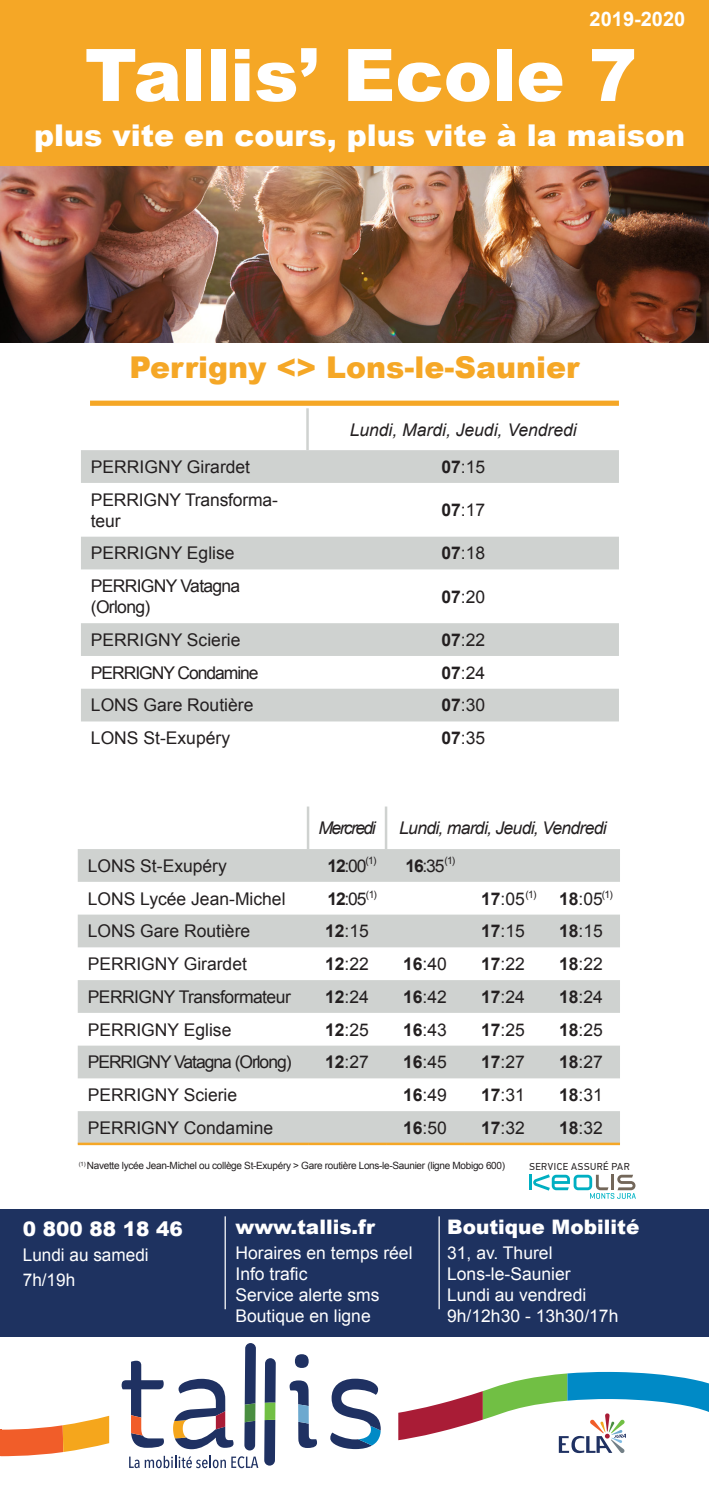
<style>
.page{position:relative;width:709px;height:1489px;background:#fff}
.page>*{position:absolute;margin:0;border:0;box-sizing:border-box;transform-origin:0 0}
.t1{font:900 72.5px "Arial";color:#fff}
.t2{font:900 30px "Arial";color:#fff}
.t3{font:900 30px "Arial";color:#f5a726}
.t4{font:900 20px "Arial";color:#fff}
.t5{font:700 20px "Arial";color:#fff}
.t6{font:17.5px/21px "Arial";color:#231f20}
.t7{font:17.5px/21px "Arial";color:#fff}
.t8{font:17.5px "Arial";letter-spacing:-.06em;color:#231f20}
.t9{font:italic 17.5px "Arial";color:#231f20}
.t10{font:italic 17.5px "Arial";letter-spacing:-.04em;color:#231f20}
.t11{font:17.5px/21px "Arial";letter-spacing:-.04em;color:#231f20}
.t12{font:17.5px "Arial";letter-spacing:-.03em;color:#231f20}
.t13{font:italic 17.5px "Arial";letter-spacing:-.09em;color:#231f20}
.t14{font:10.25px "Arial";color:#231f20}
.t15{font:10px "Arial";letter-spacing:-.03em;color:#231f20}
.t16{font:10px "PF Din Text Pro";letter-spacing:.06em;color:#231f20}
.s1{font-weight:700}
</style>
<div class="page">
<img style="left:0;top:165px;width:709px;height:177px">
<div style="left:0;top:0;width:709px;height:165px;background:#f5a726"></div>
<div style="left:81px;top:450px;width:538px;height:33px;background:#cfd2d0"></div>
<svg style="left:81px;top:536px;width:538px;height:120px;fill:#cfd2d0"></svg>
<div style="left:81px;top:688px;width:538px;height:33px;background:#cfd2d0"></div>
<hr style="left:306px;top:408px;width:3px;height:42px;background:#cfd2d0">
<div style="left:90px;top:400px;width:529px;height:6px;background:#f5a726"></div>
<div style="left:78px;top:849px;width:542px;height:32px;background:#cfd2d0"></div>
<svg style="left:78px;top:914px;width:542px;height:228px;fill:#cfd2d0"></svg>
<hr style="left:307px;top:806px;width:2px;height:43px;background:#cfd2d0">
<hr style="left:385px;top:806px;width:2px;height:43px;background:#cfd2d0">
<hr style="left:78px;top:1142px;width:230px;height:3px;background:#f5a726">
<hr style="left:308px;top:1142px;width:78px;height:3px;background:#f5a726">
<hr style="left:386px;top:1142px;width:78px;height:3px;background:#f5a726">
<hr style="left:464px;top:1142px;width:78px;height:3px;background:#f5a726">
<hr style="left:542px;top:1142px;width:78px;height:3px;background:#f5a726">
<div style="left:295px;top:1353px;width:14px;height:14px;background:#1f3162;border-radius:50%"></div>
<svg style="left:289px;top:1380px;width:28px;height:67px"></svg>
<svg style="left:330px;top:1378px;width:51px;height:70px"></svg>
<svg style="left:264px;top:1358px;width:12px;height:107px"></svg>
<svg style="left:122px;top:1343px;width:136px;height:124px"></svg>
<svg style="left:398px;top:1371px;width:311px;height:81px"></svg>
<div style="left:0;top:1208px;width:709px;height:128px;background:#1e3260"></div>
<hr style="left:224px;top:1216px;width:2px;height:93px;background:#fff">
<hr style="left:438px;top:1216px;width:2px;height:93px;background:#fff">
<svg style="left:0;top:1415px;width:109px;height:41px"></svg>
<hr style="left:529px;top:1174px;width:3px;height:16px;background:#00afc2">
<svg style="left:533px;top:1174px;width:103px;height:24px"></svg>
<p class="t5" style="left:589px;top:8px;width:97px">2019-2020</p>
<h1 class="t1" style="left:85px;top:21px;width:554px">Tallis’ Ecole 7</h1>
<h2 class="t2" style="left:34px;top:112px;width:652px">plus vite en cours, plus vite à la maison</h2>
<h2 class="t3" style="left:129px;top:345px;width:452px">Perrigny &lt;&gt; Lons-le-Saunier</h2>
<p class="t9" style="left:350px;top:420px;width:228px">Lundi, Mardi, Jeudi, Vendredi</p>
<p class="t6" style="left:91px;top:456px;width:161px">PERRIGNY Girardet</p>
<p class="t6" style="left:441px;top:456px;width:45px"><span class="s1">07</span>:15</p>
<p class="t6" style="left:91px;top:489px;width:188px">PERRIGNY Transforma&shy;teur</p>
<p class="t6" style="left:441px;top:499px;width:45px"><span class="s1">07</span>:17</p>
<p class="t6" style="left:91px;top:543px;width:145px">PERRIGNY Eglise</p>
<p class="t6" style="left:441px;top:543px;width:45px"><span class="s1">07</span>:18</p>
<p class="t11" style="left:91px;top:575px;width:151px">PERRIGNY Vatagna (Orlong)</p>
<p class="t6" style="left:441px;top:586px;width:45px"><span class="s1">07</span>:20</p>
<p class="t6" style="left:91px;top:629px;width:151px">PERRIGNY Scierie</p>
<p class="t6" style="left:441px;top:629px;width:45px"><span class="s1">07</span>:22</p>
<p class="t8" style="left:91px;top:663px;width:169px">PERRIGNY Condamine</p>
<p class="t6" style="left:441px;top:662px;width:45px"><span class="s1">07</span>:24</p>
<p class="t6" style="left:91px;top:695px;width:164px">LONS Gare Routière</p>
<p class="t6" style="left:441px;top:695px;width:45px"><span class="s1">07</span>:30</p>
<p class="t6" style="left:91px;top:727px;width:141px">LONS St-Exupéry</p>
<p class="t6" style="left:441px;top:727px;width:45px"><span class="s1">07</span>:35</p>
<p class="t13" style="left:318px;top:818px;width:59px">Mercredi</p>
<p class="t10" style="left:399px;top:818px;width:209px">Lundi, mardi, Jeudi, Vendredi</p>
<p class="t14" style="left:365px;top:854px;width:13px">(1)</p>
<p class="t14" style="left:444px;top:854px;width:13px">(1)</p>
<p class="t14" style="left:366px;top:888px;width:13px">(1)</p>
<p class="t14" style="left:525px;top:888px;width:13px">(1)</p>
<p class="t14" style="left:601px;top:888px;width:13px">(1)</p>
<p class="t6" style="left:88px;top:855px;width:141px">LONS St-Exupéry</p>
<p class="t6" style="left:327px;top:855px;width:40px"><span class="s1">12</span>:00</p>
<p class="t6" style="left:405px;top:855px;width:40px"><span class="s1">16</span>:35</p>
<p class="t6" style="left:88px;top:888px;width:199px">LONS Lycée Jean-Michel</p>
<p class="t6" style="left:327px;top:888px;width:40px"><span class="s1">12</span>:05</p>
<p class="t6" style="left:481px;top:888px;width:45px"><span class="s1">17</span>:05</p>
<p class="t6" style="left:559px;top:888px;width:45px"><span class="s1">18</span>:05</p>
<p class="t6" style="left:88px;top:920px;width:164px">LONS Gare Routière</p>
<p class="t6" style="left:325px;top:920px;width:45px"><span class="s1">12</span>:15</p>
<p class="t6" style="left:481px;top:920px;width:45px"><span class="s1">17</span>:15</p>
<p class="t6" style="left:559px;top:920px;width:45px"><span class="s1">18</span>:15</p>
<p class="t6" style="left:88px;top:953px;width:161px">PERRIGNY Girardet</p>
<p class="t6" style="left:325px;top:953px;width:45px"><span class="s1">12</span>:22</p>
<p class="t6" style="left:403px;top:953px;width:45px"><span class="s1">16</span>:40</p>
<p class="t6" style="left:481px;top:953px;width:45px"><span class="s1">17</span>:22</p>
<p class="t6" style="left:559px;top:953px;width:45px"><span class="s1">18</span>:22</p>
<p class="t12" style="left:88px;top:986px;width:205px">PERRIGNY Transformateur</p>
<p class="t6" style="left:325px;top:986px;width:45px"><span class="s1">12</span>:24</p>
<p class="t6" style="left:403px;top:986px;width:45px"><span class="s1">16</span>:42</p>
<p class="t6" style="left:481px;top:986px;width:45px"><span class="s1">17</span>:24</p>
<p class="t6" style="left:559px;top:986px;width:45px"><span class="s1">18</span>:24</p>
<p class="t6" style="left:88px;top:1019px;width:145px">PERRIGNY Eglise</p>
<p class="t6" style="left:325px;top:1019px;width:45px"><span class="s1">12</span>:25</p>
<p class="t6" style="left:403px;top:1019px;width:45px"><span class="s1">16</span>:43</p>
<p class="t6" style="left:481px;top:1019px;width:45px"><span class="s1">17</span>:25</p>
<p class="t6" style="left:559px;top:1019px;width:45px"><span class="s1">18</span>:25</p>
<p class="t8" style="left:88px;top:1052px;width:205px">PERRIGNY Vatagna (Orlong)</p>
<p class="t6" style="left:325px;top:1051px;width:45px"><span class="s1">12</span>:27</p>
<p class="t6" style="left:403px;top:1051px;width:45px"><span class="s1">16</span>:45</p>
<p class="t6" style="left:481px;top:1051px;width:45px"><span class="s1">17</span>:27</p>
<p class="t6" style="left:559px;top:1051px;width:45px"><span class="s1">18</span>:27</p>
<p class="t6" style="left:88px;top:1084px;width:151px">PERRIGNY Scierie</p>
<p class="t6" style="left:403px;top:1084px;width:45px"><span class="s1">16</span>:49</p>
<p class="t6" style="left:481px;top:1084px;width:45px"><span class="s1">17</span>:31</p>
<p class="t6" style="left:559px;top:1084px;width:45px"><span class="s1">18</span>:31</p>
<p class="t6" style="left:88px;top:1117px;width:187px">PERRIGNY Condamine</p>
<p class="t6" style="left:403px;top:1117px;width:45px"><span class="s1">16</span>:50</p>
<p class="t6" style="left:481px;top:1117px;width:45px"><span class="s1">17</span>:32</p>
<p class="t6" style="left:559px;top:1117px;width:45px"><span class="s1">18</span>:32</p>
<p class="t15" style="left:79px;top:1160px;width:428px"><sup>(1)</sup> Navette lycée Jean-Michel ou collège St-Exupéry &gt; Gare routière Lons-le-Saunier (ligne Mobigo 600)</p>
<p class="t16" style="left:529px;top:1162px;width:102px">SERVICE ASSURÉ PAR</p>
<p class="t4" style="left:23px;top:1213px;width:162px">0 800 88 18 46</p>
<p class="t7" style="left:23px;top:1241px;width:127px;line-height:25px">Lundi au samedi<br>7h/19h</p>
<p class="t4" style="left:235px;top:1212px;width:141px">www.tallis.fr</p>
<p class="t7" style="left:235px;top:1242px;width:178px">Horaires en temps réel<br>Info trafic<br>Service alerte sms<br>Boutique en ligne</p>
<p class="t4" style="left:447px;top:1211px;width:194px">Boutique Mobilité</p>
<p class="t7" style="left:447px;top:1242px;width:173px">31, av. Thurel<br>Lons-le-Saunier<br>Lundi au vendredi<br>9h/12h30 - 13h30/17h</p>
</div>
